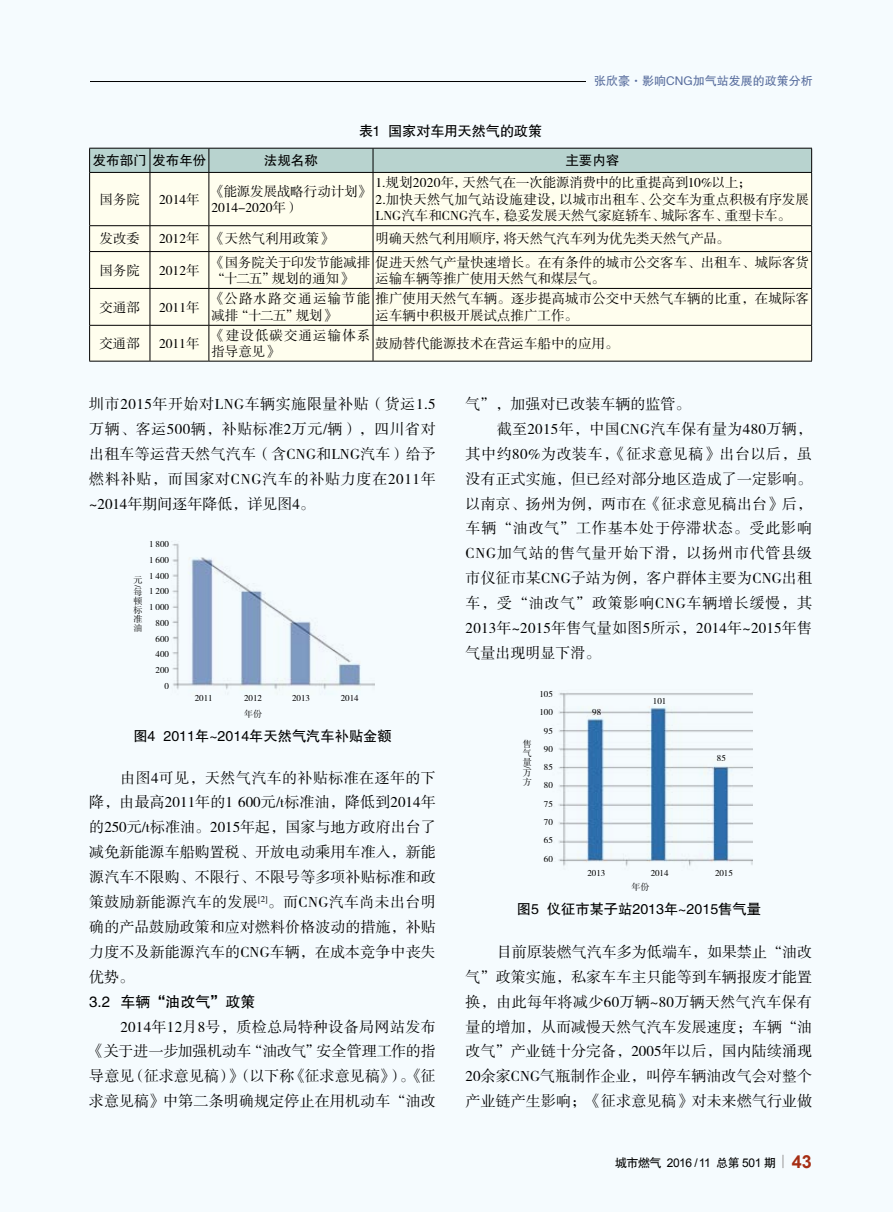
<style>
.page{position:relative;width:893px;height:1212px;background:#f5fbfe}
.page>*{position:absolute;margin:0;border:0;box-sizing:border-box;transform-origin:0 0}
.t1{font:15px/24.9px "FZSSJW GB1 0";letter-spacing:.01em;color:#000;text-align:justify}
.t2{font:15px "FZSSJW GB1 0";letter-spacing:.055em;color:#000}
.t3{font:15px "FZSSJW GB1 0";letter-spacing:.035em;color:#000}
.t4{font:15px "FZSSJW GB1 0";letter-spacing:.05em;color:#000}
.t5{font:15px "FZHTJW GB1 0";color:#000}
.t6{font:14.25px "FZHTJW GB1 0";color:#000}
.t7{font:14.25px "FZHTJW GB1 0";letter-spacing:-.02em;color:#000}
.t8{font:13.5px/16.5px "FZSSJW GB1 0";color:#000}
.t9{font:13.5px "FZHTJW GB1 0";color:#000}
.t10{font:13.5px/16.5px "FZSSJW GB1 0";letter-spacing:.08em;color:#000}
.t11{font:12px "Arial";letter-spacing:-.04em;color:#000}
.t12{font:12px "FZHTJW GB1 0";color:#596e9e}
.t13{font:9px/15.8px "FZSSJW GB1 0";color:#000;text-align:justify}
.s1{font-family:"FZHTJW GB1 0";font-size:14.25px}
.s2{font-family:"FZHTJW GB1 0"}
.s3{font-weight:700;font-size:18px;color:#a62e14}
</style>
<div class="page">
<hr style="left:0;top:81px;width:812px;height:1px;background:#000">
<div style="left:0;top:72px;width:89px;height:19px;background:#f5fbfe"></div>
<svg style="left:782px;top:1155px;width:1px;height:13px"></svg>
<div style="left:586px;top:78px;width:307px;height:7px;background:#f5fbfe"></div>
<div style="left:90px;top:173px;width:721px;height:188px;background:#fffeee"></div>
<svg style="left:89px;top:148px;width:723px;height:24px"></svg>
<hr style="left:89px;top:172px;width:61px;height:1px;background:#000">
<hr style="left:89px;top:173px;width:1px;height:52px;background:#000">
<hr style="left:150px;top:172px;width:59px;height:1px;background:#000">
<hr style="left:150px;top:173px;width:1px;height:52px;background:#000">
<hr style="left:209px;top:172px;width:164px;height:1px;background:#000">
<hr style="left:209px;top:173px;width:1px;height:52px;background:#000">
<hr style="left:373px;top:172px;width:439px;height:1px;background:#000">
<hr style="left:373px;top:173px;width:1px;height:52px;background:#000">
<hr style="left:811px;top:173px;width:1px;height:52px;background:#000">
<hr style="left:89px;top:225px;width:61px;height:1px;background:#000">
<svg style="left:89px;top:226px;width:1px;height:25px"></svg>
<hr style="left:150px;top:225px;width:59px;height:1px;background:#000">
<svg style="left:150px;top:226px;width:1px;height:25px"></svg>
<hr style="left:209px;top:225px;width:164px;height:1px;background:#000">
<svg style="left:209px;top:226px;width:1px;height:25px"></svg>
<hr style="left:373px;top:225px;width:439px;height:1px;background:#000">
<svg style="left:373px;top:226px;width:1px;height:25px"></svg>
<svg style="left:811px;top:226px;width:1px;height:25px"></svg>
<hr style="left:89px;top:251px;width:61px;height:1px;background:#000">
<hr style="left:89px;top:252px;width:1px;height:36px;background:#000">
<hr style="left:150px;top:251px;width:59px;height:1px;background:#000">
<hr style="left:150px;top:252px;width:1px;height:36px;background:#000">
<hr style="left:209px;top:251px;width:164px;height:1px;background:#000">
<hr style="left:209px;top:252px;width:1px;height:36px;background:#000">
<hr style="left:373px;top:251px;width:439px;height:1px;background:#000">
<hr style="left:373px;top:252px;width:1px;height:36px;background:#000">
<hr style="left:811px;top:252px;width:1px;height:36px;background:#000">
<hr style="left:89px;top:288px;width:61px;height:1px;background:#000">
<hr style="left:89px;top:289px;width:1px;height:36px;background:#000">
<hr style="left:150px;top:288px;width:59px;height:1px;background:#000">
<hr style="left:150px;top:289px;width:1px;height:36px;background:#000">
<hr style="left:209px;top:288px;width:164px;height:1px;background:#000">
<hr style="left:209px;top:289px;width:1px;height:36px;background:#000">
<hr style="left:373px;top:288px;width:439px;height:1px;background:#000">
<hr style="left:373px;top:289px;width:1px;height:36px;background:#000">
<hr style="left:811px;top:289px;width:1px;height:36px;background:#000">
<hr style="left:89px;top:325px;width:61px;height:1px;background:#000">
<hr style="left:89px;top:326px;width:1px;height:35px;background:#000">
<hr style="left:150px;top:325px;width:59px;height:1px;background:#000">
<hr style="left:150px;top:326px;width:1px;height:35px;background:#000">
<hr style="left:209px;top:325px;width:164px;height:1px;background:#000">
<hr style="left:209px;top:326px;width:1px;height:35px;background:#000">
<hr style="left:373px;top:325px;width:439px;height:1px;background:#000">
<hr style="left:373px;top:326px;width:1px;height:35px;background:#000">
<hr style="left:811px;top:326px;width:1px;height:35px;background:#000">
<hr style="left:89px;top:361px;width:61px;height:1px;background:#000">
<hr style="left:150px;top:361px;width:59px;height:1px;background:#000">
<hr style="left:209px;top:361px;width:164px;height:1px;background:#000">
<hr style="left:373px;top:361px;width:439px;height:1px;background:#000">
<img style="left:172px;top:543px;width:202px;height:147px">
<img style="left:558px;top:693px;width:194px;height:173px">
<p class="t7" style="left:359px;top:123px;width:185px">表1 国家对车用天然气的政策</p>
<p class="t12" style="left:594px;top:74px;width:220px">张欣豪·影响CNG加气站发展的政策分析</p>
<p class="t9" style="left:93px;top:153px;width:115px">发布部门发布年份</p>
<p class="t9" style="left:264px;top:153px;width:55px">法规名称</p>
<p class="t9" style="left:565px;top:153px;width:55px">主要内容</p>
<p class="t8" style="left:100px;top:192px;width:42px">国务院</p>
<p class="t8" style="left:159px;top:192px;width:42px">2014年</p>
<p class="t8" style="left:211px;top:183px;width:161px">《能源发展战略行动计划》<br>2014-2020年）</p>
<p class="t8" style="left:376px;top:175px;width:435px">1.规划2020年，天然气在一次能源消费中的比重提高到10%以上；<br>2.加快天然气加气站设施建设，以城市出租车、公交车为重点积极有序发展<br>LNG汽车和CNG汽车，稳妥发展天然气家庭轿车、城际客车、重型卡车。</p>
<p class="t8" style="left:100px;top:231px;width:42px">发改委</p>
<p class="t8" style="left:159px;top:231px;width:175px">2012年 《天然气利用政策》</p>
<p class="t8" style="left:376px;top:231px;width:356px">明确天然气利用顺序，将天然气汽车列为优先类天然气产品。</p>
<p class="t8" style="left:100px;top:263px;width:42px">国务院</p>
<p class="t8" style="left:159px;top:263px;width:42px">2012年</p>
<p class="t8" style="left:211px;top:254px;width:599px">《国务院关于印发节能减排促进天然气产量快速增长。在有条件的城市公交客车、出租车、城际客货“十二五”规划的通知》</p>
<p class="t8" style="left:376px;top:271px;width:231px">运输车辆等推广使用天然气和煤层气。</p>
<p class="t8" style="left:99px;top:300px;width:42px">交通部</p>
<p class="t8" style="left:159px;top:300px;width:42px">2011年</p>
<p class="t8" style="left:211px;top:291px;width:599px">《公路水路交通运输节能推广使用天然气车辆。逐步提高城市公交中天然气车辆的比重，在城际客减排“十二五”规划》</p>
<p class="t8" style="left:375px;top:308px;width:204px">运车辆中积极开展试点推广工作。</p>
<p class="t8" style="left:99px;top:336px;width:42px">交通部</p>
<p class="t8" style="left:159px;top:336px;width:42px">2011年</p>
<p class="t10" style="left:211px;top:328px;width:161px">《建设低碳交通运输体系指导意见》</p>
<p class="t8" style="left:375px;top:336px;width:244px">鼓励替代能源技术在营运车船中的应用。</p>
<p class="t1" style="left:89px;top:392px;width:348px">圳市2015年开始对LNG车辆实施限量补贴（货运1.5万辆、客运500辆，补贴标准2万元/辆），四川省对出租车等运营天然气汽车（含CNG和LNG汽车）给予燃料补贴，而国家对CNG汽车的补贴力度在2011年<span class="s1">~</span>2014年期间逐年降低，详见图4。</p>
<p class="t1" style="left:466px;top:392px;width:226px">气”，加强对已改装车辆的监管。</p>
<p class="t1" style="left:497px;top:417px;width:317px">截至2015年，中国CNG汽车保有量为480万辆，</p>
<p class="t3" style="left:466px;top:446px;width:348px">其中约80%为改装车，《征求意见稿》出台以后，虽</p>
<p class="t1" style="left:466px;top:467px;width:348px">没有正式实施，但已经对部分地区造成了一定影响。</p>
<p class="t1" style="left:466px;top:492px;width:348px">以南京、扬州为例，两市在《征求意见稿出台》后，</p>
<p class="t4" style="left:466px;top:520px;width:348px">车辆“油改气”工作基本处于停滞状态。受此影响</p>
<p class="t2" style="left:466px;top:545px;width:348px">CNG加气站的售气量开始下滑，以扬州市代管县级</p>
<p class="t1" style="left:466px;top:566px;width:348px">市仪征市某CNG子站为例，客户群体主要为CNG出租</p>
<p class="t2" style="left:466px;top:595px;width:348px">车，受“油改气”政策影响CNG车辆增长缓慢，其</p>
<p class="t1" style="left:466px;top:616px;width:348px">2013年<span class="s1">~</span>2015年售气量如图5所示，2014年<span class="s1">~</span>2015年售</p>
<p class="t1" style="left:466px;top:641px;width:136px">气量出现明显下滑。</p>
<p class="t13" style="left:149px;top:536px;width:22px;text-align:right">1 800<br>1 600<br>1 400<br>1 200<br>1 000<br>800<br>600<br>400<br>200<br>0</p>
<p class="t13" style="left:133px;top:573px;width:10px">元</p>
<p class="t13" style="left:145px;top:585px;width:4px;rotate:90deg">/</p>
<p class="t13" style="left:133px;top:588px;width:10px;line-height:9px">每顿标准油</p>
<p class="t13" style="left:195px;top:690px;width:19px">2011</p>
<p class="t13" style="left:244px;top:690px;width:19px">2012</p>
<p class="t13" style="left:539px;top:685px;width:15px;line-height:18.3px;text-align:center">105<br>100<br>95<br>90<br>85<br>80<br>75<br>70<br>65<br>60</p>
<p class="t13" style="left:292px;top:690px;width:19px">2013</p>
<p class="t13" style="left:341px;top:690px;width:19px">2014</p>
<p class="t13" style="left:653px;top:693px;width:15px">101</p>
<p class="t13" style="left:592px;top:705px;width:10px">98</p>
<p class="t13" style="left:244px;top:706px;width:19px">年份</p>
<p class="t6" style="left:133px;top:728px;width:260px">图4 2011年~2014年天然气汽车补贴金额</p>
<p class="t13" style="left:523px;top:739px;width:10px;line-height:9px">售气量</p>
<p class="t13" style="left:535px;top:766px;width:4px;rotate:90deg">/</p>
<p class="t13" style="left:523px;top:769px;width:10px;line-height:9px">万方</p>
<p class="t13" style="left:717px;top:750px;width:10px">85</p>
<p class="t1" style="left:89px;top:766px;width:348px;text-indent:31px">由图4可见，天然气汽车的补贴标准在逐年的下降，由最高2011年的1 600元/t标准油，降低到2014年的250元/t标准油。2015年起，国家与地方政府出台了减免新能源车船购置税、开放电动乘用车准入，新能源汽车不限购、不限行、不限号等多项补贴标准和政策鼓励新能源汽车的发展<sup>[2]</sup>。而CNG汽车尚未出台明确的产品鼓励政策和应对燃料价格波动的措施，补贴力度不及新能源汽车的CNG车辆，在成本竞争中丧失优势。</p>
<p class="t5" style="left:89px;top:993px;width:168px">3.2 车辆“油改气”政策</p>
<p class="t1" style="left:89px;top:1015px;width:348px;text-indent:31px">2014年12月8号，质检总局特种设备局网站发布《关于进一步加强机动车“油改气”安全管理工作的指导意见（征求意见稿）》（以下称《征求意见稿》）。《征求意见稿》中第二条明确规定停止在用机动车“油改</p>
<p class="t13" style="left:587px;top:865px;width:19px">2013</p>
<p class="t13" style="left:651px;top:865px;width:19px">2014</p>
<p class="t13" style="left:715px;top:865px;width:19px">2015</p>
<p class="t13" style="left:631px;top:880px;width:19px">年份</p>
<p class="t6" style="left:517px;top:901px;width:246px">图5 仪征市某子站2013年~2015售气量</p>
<p class="t1" style="left:466px;top:940px;width:348px;text-indent:31px">目前原装燃气汽车多为低端车，如果禁止“油改气”政策实施，私家车车主只能等到车辆报废才能置换，由此每年将减少60万辆~80万辆天然气汽车保有量的增加，从而减慢天然气汽车发展速度；车辆“油改气”产业链十分完备，2005年以后，国内陆续涌现20余家CNG气瓶制作企业，叫停车辆油改气会对整个产业链产生影响；《征求意见稿》对未来燃气行业做</p>
<p class="t11" style="left:615px;top:1155px;width:198px"><span class="s2">城市燃气</span> 2016 / 11 <span class="s2">总第</span> 501 <span class="s2">期</span> <span class="s3">43</span></p>
</div>
